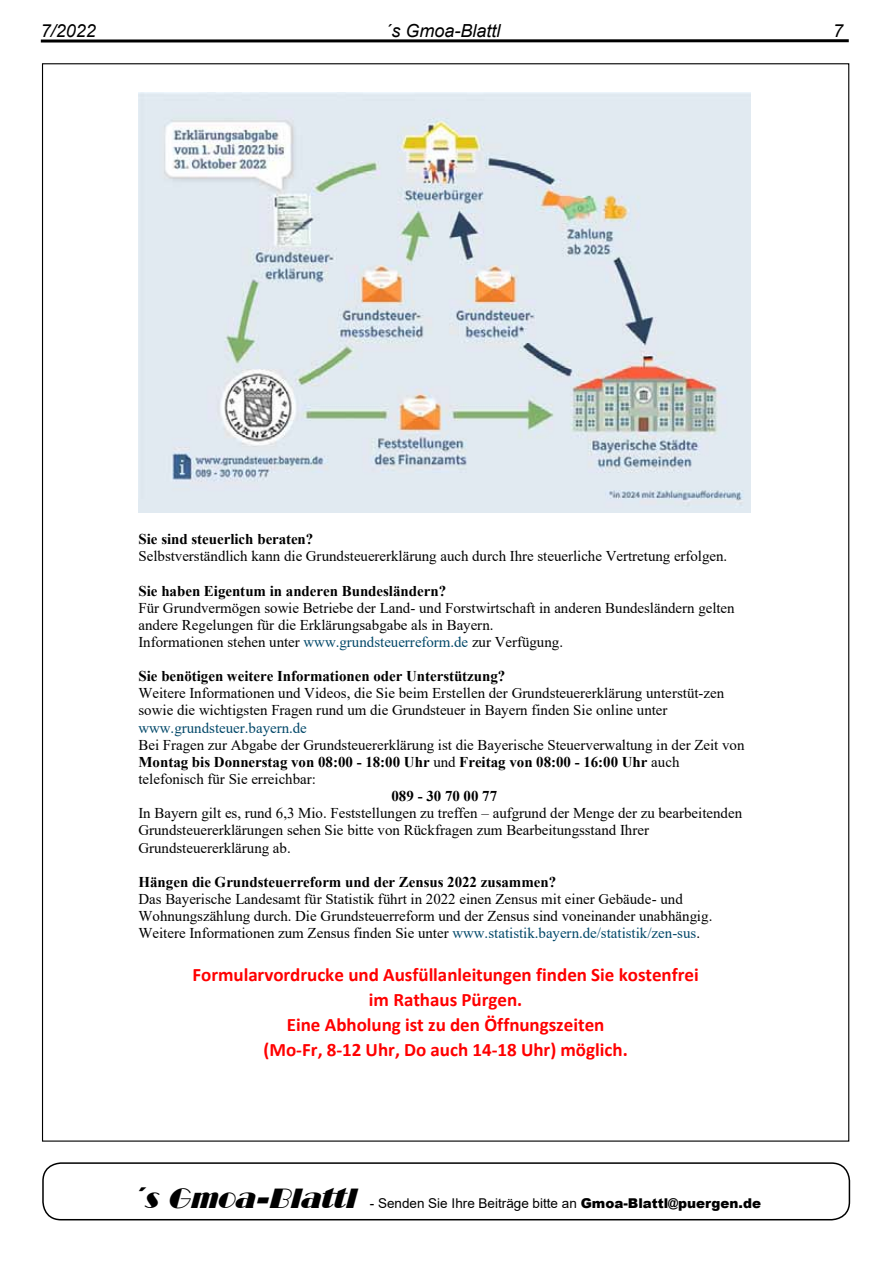
<style>
.page{position:relative;width:893px;height:1263px;background:#fff}
.page>*{position:absolute;margin:0;border:0;box-sizing:border-box;transform-origin:0 0}
.t1{font:700 19.05px/24.9px "Calibri";color:#f00;text-align:center}
.t2{font:italic 18px "Arial";color:#000}
.t3{font:15px/17.1px "Times New Roman";color:#000}
.t4{font:700 15px "Times New Roman";color:#000}
.t5{font:15px "Times New Roman";color:#004768}
.t6{font:13.5px "Arial";color:#000}
.s1{color:#004768}
.s2{font-weight:700}
.s3{font-family:"Broadway BT";font-style:italic;font-size:27px}
.s4{font-weight:900}
</style>
<div class="page">
<svg style="left:41px;top:39px;width:808px;height:4px;background:#3f3f3f"></svg>
<div style="left:42px;top:1162px;width:808px;height:58px;border:2px solid #000;border-radius:18px"></div>
<img style="left:138px;top:93px;width:613px;height:419px">
<p class="t2" style="left:41px;top:19px;width:57px">7/2022</p>
<p class="t2" style="left:385px;top:19px;width:117px">´s Gmoa-Blattl</p>
<p class="t2" style="left:833px;top:19px;width:12px">7</p>
<p class="t4" style="left:138px;top:528px;width:176px">Sie sind steuerlich beraten?</p>
<p class="t3" style="left:138px;top:547px;width:590px">Selbstverständlich kann die Grundsteuererklärung auch durch Ihre steuerliche Vertretung erfolgen.</p>
<p class="t4" style="left:138px;top:580px;width:309px">Sie haben Eigentum in anderen Bundesländern?</p>
<p class="t3" style="left:138px;top:599px;width:598px">Für Grundvermögen sowie Betriebe der Land- und Forstwirtschaft in anderen Bundesländern gelten andere Regelungen für die Erklärungsabgabe als in Bayern.<br>Informationen stehen unter <span class="s1">www.grundsteuerreform.de</span> zur Verfügung.</p>
<p class="t4" style="left:138px;top:665px;width:368px">Sie benötigen weitere Informationen oder Unterstützung?</p>
<p class="t3" style="left:138px;top:684px;width:587px">Weitere Informationen und Videos, die Sie beim Erstellen der Grundsteuererklärung unterstüt-zen sowie die wichtigsten Fragen rund um die Grundsteuer in Bayern finden Sie online unter</p>
<p class="t5" style="left:138px;top:717px;width:170px">www.grundsteuer.bayern.de</p>
<p class="t3" style="left:138px;top:736px;width:608px">Bei Fragen zur Abgabe der Grundsteuererklärung ist die Bayerische Steuerverwaltung in der Zeit von<br><span class="s2">Montag bis Donnerstag von 08:00 - 18:00 Uhr</span> und <span class="s2">Freitag von 08:00 - 16:00 Uhr</span> auch telefonisch für Sie erreichbar:</p>
<p class="t4" style="left:391px;top:785px;width:107px">089 - 30 70 00 77</p>
<p class="t3" style="left:138px;top:804px;width:605px">In Bayern gilt es, rund 6,3 Mio. Feststellungen zu treffen – aufgrund der Menge der zu bearbeitenden<br>Grundsteuererklärungen sehen Sie bitte von Rückfragen zum Bearbeitungsstand Ihrer<br>Grundsteuererklärung ab.</p>
<p class="t4" style="left:138px;top:871px;width:419px">Hängen die Grundsteuerreform und der Zensus 2022 zusammen?</p>
<p class="t3" style="left:138px;top:890px;width:575px">Das Bayerische Landesamt für Statistik führt in 2022 einen Zensus mit einer Gebäude- und<br>Wohnungszählung durch. Die Grundsteuerreform und der Zensus sind voneinander unabhängig.<br>Weitere Informationen zum Zensus finden Sie unter <span class="s1">www.statistik.bayern.de/statistik/zen-sus</span>.</p>
<p class="t1" style="left:192px;top:962px;width:508px">Formularvordrucke und Ausfüllanleitungen finden Sie kostenfrei im Rathaus Pürgen.<br>Eine Abholung ist zu den Öffnungszeiten<br>(Mo-Fr, 8-12 Uhr, Do auch 14-18 Uhr) möglich.</p>
<p class="t6" style="left:130px;top:1194px;width:632px"><span class="s3">´sGmoa-Blattl</span> - Senden Sie Ihre Beiträge bitte an <span class="s4">Gmoa-Blattl@puergen.de</span></p>
</div>
